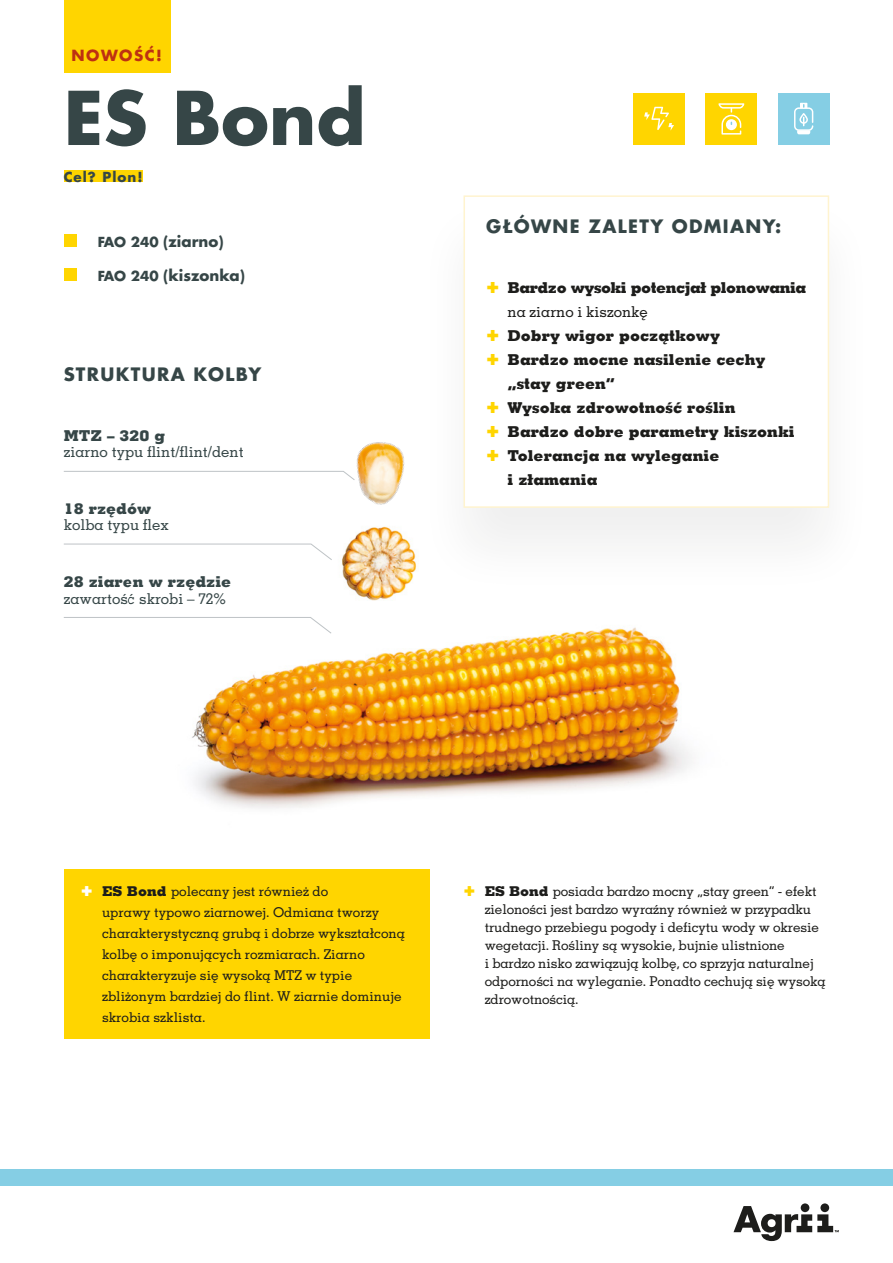
<style>
.page{position:relative;width:893px;height:1263px;background:#fff}
.page>*{position:absolute;margin:0;border:0;box-sizing:border-box;transform-origin:0 0}
.ODMIANA{font:700 72px "Futura LT Pro";color:#364647}
.cechy_odmiana{font:700 18px "Futura LT Pro";letter-spacing:.075em;color:#364647}
.t1{font:800 15px/24px "Memphis LT Pro";color:#1d1d1b}
.Paragraph_Big_Dark_L{font:500 15px "Memphis LT Pro";color:#364647}
.t2{font:800 15px/24px "Memphis LT Pro";letter-spacing:-.03em;color:#1d1d1b}
.Paragraph_Big_Dark_L-2{font:800 15px "Memphis LT Pro";color:#364647}
.H4_Left_Caps{font:700 15px "Futura LT Pro";color:#364647}
.t3{font:700 15px "Futura LT Pro";letter-spacing:.1em;color:#be3112}
.t4{font:500 13.5px/18px "Memphis LT Pro";letter-spacing:-.01em;color:#1d1d1b}
.haslo_odmiany{font:700 13.5px "Futura LT Pro";letter-spacing:.075em;color:#364647}
.s1{font-size:13.5px}
.s2{font-weight:500}
.s3{font-weight:800}
</style>
<div class="page">
<svg style="left:801px;top:1203px;width:8px;height:9px"></svg>
<svg style="left:820px;top:1203px;width:9px;height:9px"></svg>
<svg style="left:733px;top:1206px;width:106px;height:35px"></svg>
<div style="left:0;top:1170px;width:893px;height:16px;background:#85cee4"></div>
<div style="left:64px;top:0;width:106px;height:72px;background:#ffd500"></div>
<img style="left:347px;top:526px;width:64px;height:20px">
<img style="left:356px;top:442px;width:49px;height:63px">
<svg style="left:63px;top:471px;width:292px;height:9px"></svg>
<svg style="left:64px;top:543px;width:250px;height:3px"></svg>
<svg style="left:63px;top:617px;width:68px;height:1px"></svg>
<div style="left:64px;top:268px;width:13px;height:13px;background:#ffd500"></div>
<div style="left:64px;top:234px;width:13px;height:13px;background:#ffd500"></div>
<div style="left:64px;top:869px;width:365px;height:170px;background:#ffd500"></div>
<div style="left:64px;top:170px;width:79px;height:12px;background:#ffd500"></div>
<div style="left:634px;top:93px;width:51px;height:51px;background:#ffd500"></div>
<svg style="left:644px;top:107px;width:30px;height:23px"></svg>
<div style="left:778px;top:93px;width:51px;height:51px;background:#85cee4"></div>
<svg style="left:794px;top:103px;width:19px;height:31px"></svg>
<div style="left:706px;top:93px;width:51px;height:51px;background:#ffd500"></div>
<svg style="left:718px;top:103px;width:26px;height:32px"></svg>
<svg style="left:463px;top:195px;width:367px;height:314px"></svg>
<img style="left:131px;top:546px;width:560px;height:262px">
<svg style="left:487px;top:282px;width:11px;height:11px"></svg>
<svg style="left:487px;top:330px;width:11px;height:11px"></svg>
<svg style="left:487px;top:354px;width:11px;height:11px"></svg>
<svg style="left:487px;top:402px;width:11px;height:11px"></svg>
<svg style="left:487px;top:426px;width:11px;height:11px"></svg>
<svg style="left:487px;top:450px;width:11px;height:11px"></svg>
<p class="t3" style="left:72px;top:44px;width:92px">NOWOŚĆ!</p>
<p class="ODMIANA" style="left:64px;top:62px;width:303px">ES Bond</p>
<p class="haslo_odmiany" style="left:64px;top:166px;width:80px">Cel? Plon!</p>
<p class="H4_Left_Caps" style="left:98px;top:230px;width:127px"><span class="s1">FAO 240</span> (ziarno)</p>
<p class="H4_Left_Caps" style="left:98px;top:264px;width:149px"><span class="s1">FAO 240</span> (kiszonka)</p>
<p class="cechy_odmiana" style="left:64px;top:360px;width:199px">STRUKTURA KOLBY</p>
<p class="Paragraph_Big_Dark_L-2" style="left:64px;top:426px;width:103px">MTZ – 320 g</p>
<p class="Paragraph_Big_Dark_L" style="left:64px;top:442px;width:181px">ziarno typu flint/flint/dent</p>
<p class="Paragraph_Big_Dark_L-2" style="left:64px;top:499px;width:89px">18 rzędów</p>
<p class="Paragraph_Big_Dark_L" style="left:64px;top:516px;width:107px">kolba typu flex</p>
<p class="Paragraph_Big_Dark_L-2" style="left:64px;top:572px;width:169px">28 ziaren w rzędzie</p>
<p class="Paragraph_Big_Dark_L" style="left:64px;top:589px;width:164px">zawartość skrobi – 72%</p>
<p class="cechy_odmiana" style="left:486px;top:212px;width:297px">GŁÓWNE ZALETY ODMIANY:</p>
<p class="t2" style="left:507px;top:275px;width:300px">Bardzo wysoki potencjał plonowania <span class="s2">na ziarno i kiszonkę</span></p>
<p class="t1" style="left:507px;top:323px;width:214px">Dobry wigor początkowy</p>
<p class="t1" style="left:507px;top:347px;width:260px">Bardzo mocne nasilenie cechy „stay green”</p>
<p class="t1" style="left:507px;top:395px;width:230px">Wysoka zdrowotność roślin</p>
<p class="t1" style="left:507px;top:419px;width:289px">Bardzo dobre parametry kiszonki</p>
<p class="t1" style="left:507px;top:443px;width:213px">Tolerancja na wyleganie i złamania</p>
<p class="t4" style="left:102px;top:880px;width:304px;line-height:21px"><span class="s3">ES Bond</span> polecany jest również do<br>uprawy typowo ziarnowej. Odmiana tworzy charakterystyczną grubą i dobrze wykształconą kolbę o imponujących rozmiarach. Ziarno charakteryzuje się wysoką MTZ w typie zbliżonym bardziej do flint. W ziarnie dominuje skrobia szklista.</p>
<p class="t4" style="left:485px;top:882px;width:342px"><span class="s3">ES Bond</span> posiada bardzo mocny „stay green” - efekt zieloności jest bardzo wyraźny również w przypadku trudnego przebiegu pogody i deficytu wody w okresie wegetacji. Rośliny są wysokie, bujnie ulistnione<br>i bardzo nisko zawiązują kolbę, co sprzyja naturalnej odporności na wyleganie. Ponadto cechują się wysoką zdrowotnością.</p>
</div>
